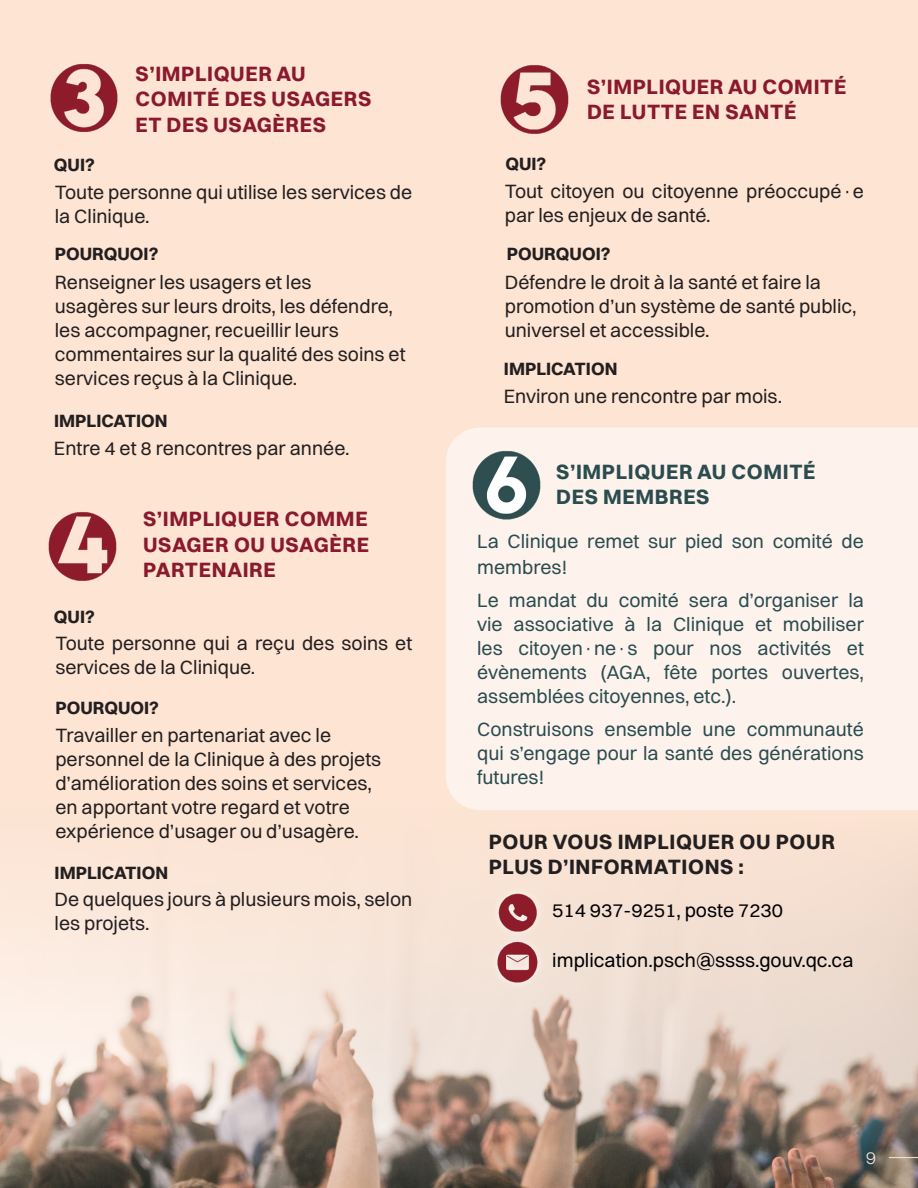
<style>
.page{position:relative;width:918px;height:1188px;background:#fde4d3}
.page>*{position:absolute;margin:0;border:0;box-sizing:border-box;transform-origin:0 0}
.t1{font:700 21px/25.5px "Switzer";letter-spacing:.03em;color:#8a192e}
.t2{font:700 21px/25.5px "Switzer";letter-spacing:.03em;color:#231f20}
.t3{font:700 21px/25.5px "Switzer";letter-spacing:.03em;color:#2b4c4f}
.t4{font:19.5px/24px "Switzer";color:#231f20}
.t5{font:19.5px/24px "Switzer";color:#2a4c50;text-align:justify}
.t6{font:19.5px "Switzer";color:#000002}
.t7{font:700 18px "Switzer";color:#231f20}
.t8{font:300 18px "Switzer";color:#fee4d3}
</style>
<div class="page">
<div style="left:446px;top:427px;width:472px;height:381px;background:#fef3ec"></div>
<img style="left:0;top:808px;width:918px;height:380px">
<svg style="left:889px;top:1157px;width:29px;height:1px"></svg>
<img style="left:50px;top:63px;width:68px;height:69px">
<img style="left:48px;top:512px;width:69px;height:69px">
<img style="left:500px;top:65px;width:69px;height:69px">
<img style="left:464px;top:441px;width:86px;height:83px">
<div style="left:490px;top:884px;width:55px;height:56px;background:#f8e3d5"></div>
<img style="left:488px;top:888px;width:50px;height:46px">
<div style="left:489px;top:933px;width:58px;height:59px;background:#f3e3d7"></div>
<img style="left:488px;top:938px;width:51px;height:46px">
<p class="t7" style="left:54px;top:154px;width:42px">QUI?</p>
<p class="t1" style="left:136px;top:60px;width:172px">S’IMPLIQUER AU</p>
<p class="t1" style="left:136px;top:86px;width:237px">COMITÉ DES USAGERS</p>
<p class="t1" style="left:136px;top:111px;width:192px">ET DES USAGÈRES</p>
<p class="t4" style="left:55px;top:180px;width:359px">Toute personne qui utilise les services de la Clinique.</p>
<p class="t7" style="left:55px;top:243px;width:105px">POURQUOI?</p>
<p class="t4" style="left:55px;top:270px;width:352px">Renseigner les usagers et les<br>usagères sur leurs droits, les défendre, les accompagner, recueillir leurs commentaires sur la qualité des soins et services reçus à la Clinique.</p>
<p class="t7" style="left:54px;top:409px;width:115px">IMPLICATION</p>
<p class="t4" style="left:54px;top:436px;width:297px">Entre 4 et 8 rencontres par année.</p>
<p class="t7" style="left:54px;top:605px;width:42px">QUI?</p>
<p class="t1" style="left:143px;top:506px;width:226px">S’IMPLIQUER COMME</p>
<p class="t1" style="left:143px;top:531px;width:227px">USAGER OU USAGÈRE<br>PARTENAIRE</p>
<p class="t4" style="left:55px;top:631px;width:358px">Toute personne qui a reçu des soins et services de la Clinique.</p>
<p class="t7" style="left:55px;top:696px;width:105px">POURQUOI?</p>
<p class="t4" style="left:55px;top:723px;width:327px">Travailler en partenariat avec le personnel de la Clinique à des projets d’amélioration des soins et services, en apportant votre regard et votre expérience d’usager ou d’usagère.</p>
<p class="t7" style="left:55px;top:861px;width:115px">IMPLICATION</p>
<p class="t4" style="left:55px;top:887px;width:359px">De quelques jours à plusieurs mois, selon les projets.</p>
<p class="t7" style="left:505px;top:153px;width:42px">QUI?</p>
<p class="t1" style="left:587px;top:73px;width:261px">S’IMPLIQUER AU COMITÉ<br>DE LUTTE EN SANTÉ</p>
<p class="t4" style="left:505px;top:179px;width:361px">Tout citoyen ou citoyenne préoccupé·e par les enjeux de santé.</p>
<p class="t7" style="left:507px;top:243px;width:105px">POURQUOI?</p>
<p class="t4" style="left:505px;top:270px;width:353px">Défendre le droit à la santé et faire la promotion d’un système de santé public, universel et accessible.</p>
<p class="t7" style="left:504px;top:358px;width:115px">IMPLICATION</p>
<p class="t4" style="left:504px;top:384px;width:280px">Environ une rencontre par mois.</p>
<p class="t3" style="left:556px;top:458px;width:261px">S’IMPLIQUER AU COMITÉ<br>DES MEMBRES</p>
<p class="t5" style="left:477px;top:528px;width:388px;line-height:25.5px">La Clinique remet sur pied son comité de membres!</p>
<p class="t5" style="left:477px;top:588px;width:388px">Le mandat du comité sera d’organiser la vie associative à la Clinique et mobiliser les citoyen·ne·s pour nos activités et évènements (AGA, fête portes ouvertes, assemblées citoyennes, etc.).</p>
<p class="t5" style="left:477px;top:717px;width:388px">Construisons ensemble une communauté qui s’engage pour la santé des générations futures!</p>
<p class="t2" style="left:489px;top:828px;width:348px">POUR VOUS IMPLIQUER OU POUR<br>PLUS D’INFORMATIONS :</p>
<p class="t6" style="left:552px;top:898px;width:232px">514 937-9251, poste 7230</p>
<p class="t6" style="left:552px;top:948px;width:303px">implication.psch@ssss.gouv.qc.ca</p>
<p class="t8" style="left:866px;top:1147px;width:12px">9</p>
</div>
